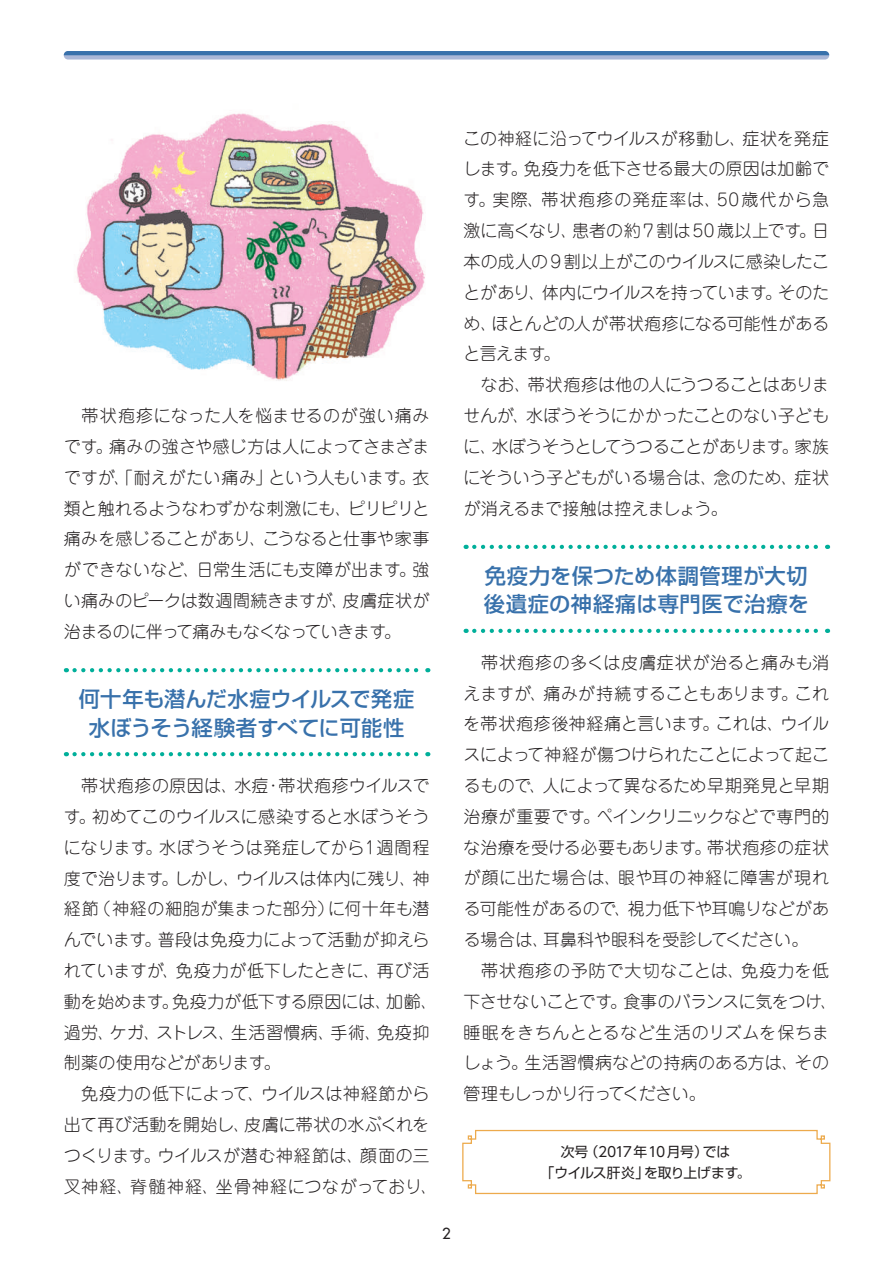
<style>
.page{position:relative;width:893px;height:1263px;background:#fff}
.page>*{position:absolute;margin:0;border:0;box-sizing:border-box;transform-origin:0 0}
.t1{font:500 21.3px/28.7px "Shin Go Pr 6 N";letter-spacing:-.01em;color:#3871ab;text-align:center}
.t2{font:500 21.3px/28.7px "Shin Go Pr 6 N";letter-spacing:.01em;color:#3871ab}
.t3{font:300 16.95px/30.8px "Jun 101 Pro";color:#231f20}
.t4{font:14.85px "Futura";color:#231f20}
.t5{font:13.8px/21.3px "Shin Go Pr 6 N";letter-spacing:-.015em;color:#231f20;text-align:center}
.s1{font-family:"MO Clear Tone SG"}
</style>
<div class="page">
<img style="left:77px;top:113px;width:348px;height:268px">
<svg style="left:64px;top:51px;width:765px;height:9px;background:#abb9d8"></svg>
<hr style="left:64px;top:51px;width:765px;height:4px;background:#3871ab">
<svg style="left:462px;top:1129px;width:369px;height:66px"></svg>
<svg style="left:75px;top:668px;width:353px;height:4px"></svg>
<svg style="left:75px;top:752px;width:353px;height:4px"></svg>
<svg style="left:474px;top:545px;width:354px;height:4px"></svg>
<svg style="left:474px;top:629px;width:354px;height:4px"></svg>
<p class="t3" style="left:64px;top:398px;width:367px;text-align:justify">　帯状疱疹になった人を悩ませるのが強い痛みです。痛みの強さや感じ方は人によってさまざまですが、「耐えがたい痛み」という人もいます。衣類と触れるようなわずかな刺激にも、ピリピリと痛みを感じることがあり、こうなると仕事や家事ができないなど、日常生活にも支障が出ます。強い痛みのピークは数週間続きますが、皮膚症状が治まるのに伴って痛みもなくなっていきます。</p>
<p class="t1" style="left:79px;top:683px;width:337px">何十年も潜んだ水痘ウイルスで発症水ぼうそう経験者すべてに可能性</p>
<p class="t3" style="left:64px;top:768px;width:376px">　帯状疱疹の原因は、水痘・帯状疱疹ウイルスです。初めてこのウイルスに感染すると水ぼうそうになります。水ぼうそうは発症してから1週間程度で治ります。しかし、ウイルスは体内に残り、神経節（神経の細胞が集まった部分）に何十年も潜んでいます。普段は免疫力によって活動が抑えられていますが、免疫力が低下したときに、再び活動を始めます。免疫力が低下する原因には、加齢、過労、ケガ、ストレス、生活習慣病、手術、免疫抑制薬の使用などがあります。<br>　免疫力の低下によって、ウイルスは神経節から出て再び活動を開始し、皮膚に帯状の水ぶくれをつくります。ウイルスが潜む神経節は、顔面の三叉神経、脊髄神経、坐骨神経につながっており、</p>
<p class="t3" style="left:463px;top:121px;width:367px">この神経に沿ってウイルスが移動し、症状を発症します。免疫力を低下させる最大の原因は加齢です。実際、帯状疱疹の発症率は、50歳代から急激に高くなり、患者の約 7割は 50歳以上です。日本の成人の 9 割以上がこのウイルスに感染したことがあり、体内にウイルスを持っています。そのため、ほとんどの人が帯状疱疹になる可能性があると言えます。<br>　なお、帯状疱疹は他の人にうつることはありませんが、水ぼうそうにかかったことのない子どもに、水ぼうそうとしてうつることがあります。家族にそういう子どもがいる場合は、念のため、症状が消えるまで接触は控えましょう。</p>
<p class="t2" style="left:484px;top:560px;width:327px">免疫力を保つため体調管理が大切後遺症の神経痛は専門医で治療を</p>
<p class="t3" style="left:463px;top:645px;width:376px">　帯状疱疹の多くは皮膚症状が治ると痛みも消えますが、痛みが持続することもあります。これを帯状疱疹後神経痛と言います。これは、ウイルスによって神経が傷つけられたことによって起こるもので、人によって異なるため早期発見と早期治療が重要です。ペインクリニックなどで専門的な治療を受ける必要もあります。帯状疱疹の症状が顔に出た場合は、眼や耳の神経に障害が現れる可能性があるので、視力低下や耳鳴りなどがある場合は、耳鼻科や眼科を受診してください。<br>　帯状疱疹の予防で大切なことは、免疫力を低下させないことです。食事のバランスに気をつけ、睡眠をきちんととるなど生活のリズムを保ちましょう。生活習慣病などの持病のある方は、その管理もしっかり行ってください。</p>
<p class="t5" style="left:541px;top:1140px;width:211px">次号（<span class="s1">2017</span>年<span class="s1">10</span>月号）では<br>「ウイルス肝炎」を取り上げます。</p>
<p class="t4" style="left:442px;top:1224px;width:10px">2</p>
</div>
